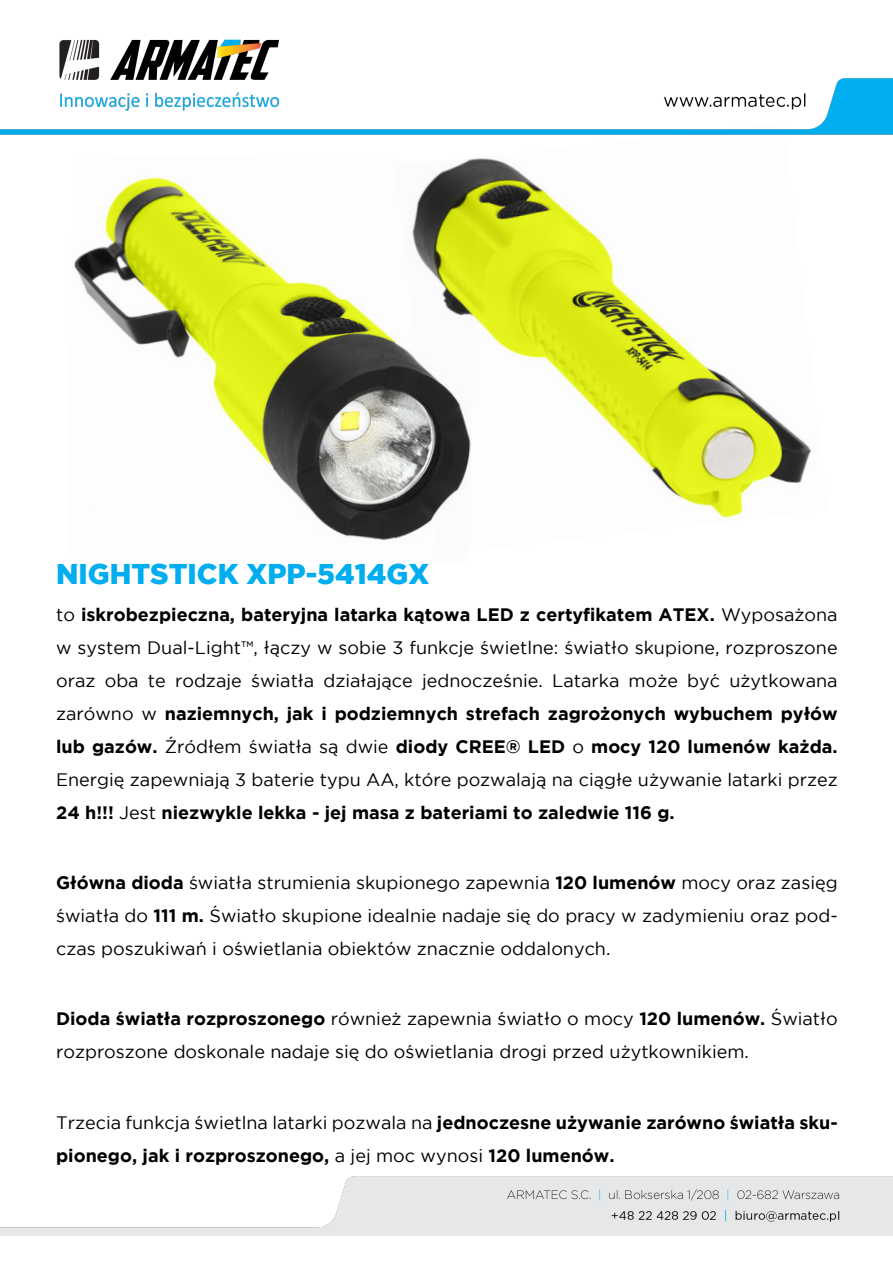
<style>
.page{position:relative;width:893px;height:1263px;background:#fff}
.page>*{position:absolute;margin:0;border:0;box-sizing:border-box;transform-origin:0 0}
.t1{font:900 28.5px "Gotham PL";color:#00aeef}
.t2{font:18px/33px "Gotham PL";color:#000;text-align:justify}
.t3{font:700 18px/33px "Gotham PL";color:#000}
.s1{font-weight:700}
.s2{font-weight:400}
</style>
<div class="page">
<img style="left:0;top:39px;width:893px;height:1197px">
<img style="left:66px;top:154px;width:410px;height:410px">
<img style="left:395px;top:122px;width:433px;height:432px">
<h1 class="t1" style="left:56px;top:557px;width:375px">NIGHTSTICK XPP-5414GX</h1>
<p class="t2" style="left:56px;top:597px;width:783px">to <span class="s1">iskrobezpieczna, bateryjna latarka kątowa LED z certyfikatem ATEX.</span> Wyposażona w system Dual-Light™, łączy w sobie 3 funkcje świetlne: światło skupione, rozproszone oraz oba te rodzaje światła działające jednocześnie. Latarka może być użytkowana zarówno w <span class="s1">naziemnych, jak i podziemnych strefach zagrożonych wybuchem pyłów lub gazów.</span> Źródłem światła są dwie <span class="s1">diody CREE® LED</span> o <span class="s1">mocy 120 lumenów każda.<br></span>Energię zapewniają 3 baterie typu AA, które pozwalają na ciągłe używanie latarki przez <span class="s1">24 h!!!</span> Jest <span class="s1">niezwykle lekka - jej masa z bateriami to zaledwie 116 g.</span></p>
<p class="t2" style="left:56px;top:866px;width:783px"><span class="s1">Główna dioda</span> światła strumienia skupionego zapewnia <span class="s1">120 lumenów</span> mocy oraz zasięg światła do <span class="s1">111 m.</span> Światło skupione idealnie nadaje się do pracy w zadymieniu oraz pod&shy;czas poszukiwań i oświetlania obiektów znacznie oddalonych.</p>
<p class="t2" style="left:56px;top:1002px;width:783px"><span class="s1">Dioda światła rozproszonego</span> również zapewnia światło o mocy <span class="s1">120 lumenów.</span> Światło rozproszone doskonale nadaje się do oświetlania drogi przed użytkownikiem.</p>
<p class="t3" style="left:56px;top:1105px;width:783px"><span class="s2">Trzecia funkcja świetlna latarki pozwala na</span> jednoczesne używanie zarówno światła sku&shy;pionego, jak i rozproszonego, <span class="s2">a jej moc wynosi</span> 120 lumenów.</p>
</div>
